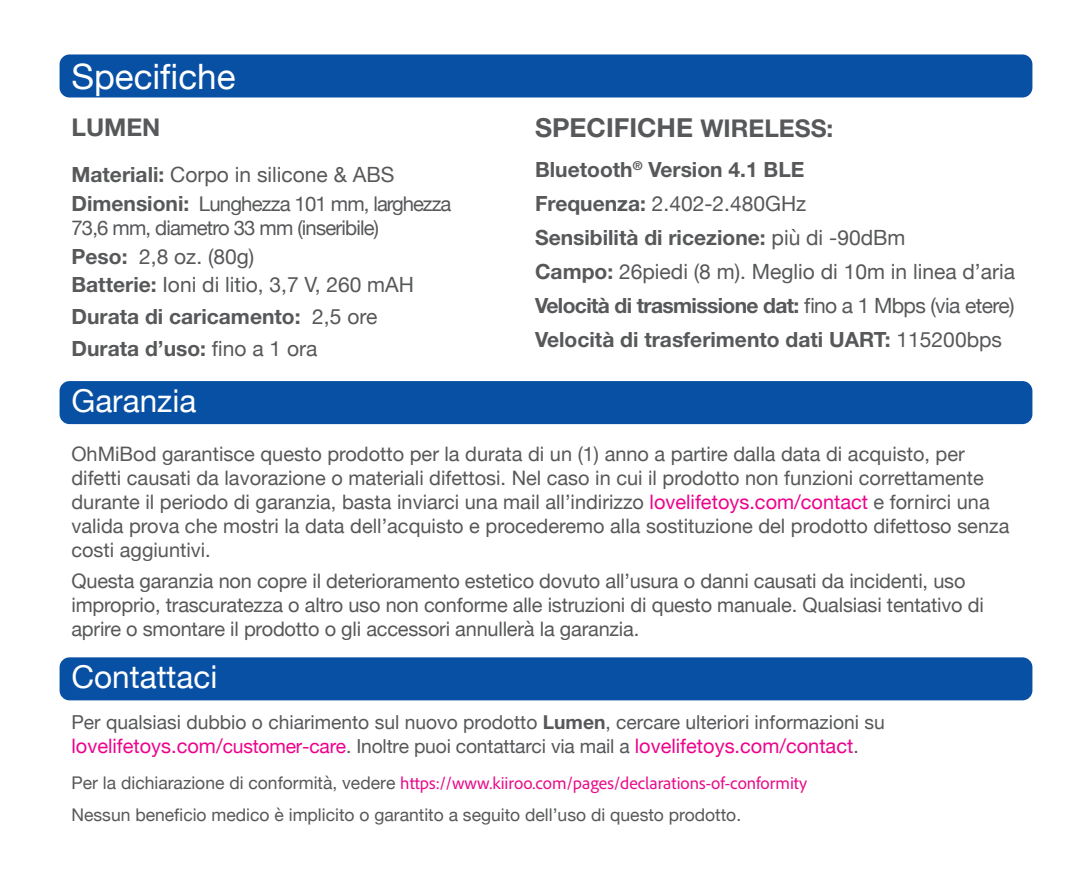
<style>
.page{position:relative;width:1092px;height:893px;background:#fff}
.page>*{position:absolute;margin:0;border:0;box-sizing:border-box;transform-origin:0 0}
.t1{font:35px "Helvetica Neue";color:#fff}
.t2{font:31.5px "Helvetica Neue";color:#fff}
.t3{font:700 26.25px "Helvetica Neue";color:#57585a}
.t4{font:700 24.5px "Helvetica Neue";color:#57585a}
.t5{font:700 21px/33.9px "Helvetica Neue";color:#57585a}
.t6{font:21px/28px "Helvetica Neue";color:#57585a}
.t7{font:20.3px/24.5px "Helvetica Neue";letter-spacing:-.04em;color:#57585a}
.t8{font:19.95px/23.8px "Helvetica Neue";color:#57585a}
.t9{font:19.95px "Helvetica Neue";color:#ed028c}
.t10{font:19.25px "Helvetica Neue";color:#57585a}
.t11{font:17.5px "Adobe Clean";color:#e80a8a}
.t12{font:17.5px "Helvetica Neue";color:#57585a}
.s1{font-weight:700}
.s2{font-weight:700;font-size:21px}
.s3{font-weight:400}
.s4{font-size:24.5px}
.s5{color:#ed028c}
.s6{font-size:19.25px}
.s7{font-size:19.25px;color:#57585a}
.s8{font-family:"Helvetica Neue";color:#57585a}
</style>
<div class="page">
<div style="left:60px;top:54px;width:972px;height:43px;background:#0850a3;border-radius:10px"></div>
<div style="left:60px;top:381px;width:972px;height:43px;background:#0850a3;border-radius:10px"></div>
<div style="left:60px;top:657px;width:972px;height:43px;background:#0850a3;border-radius:10px"></div>
<h1 class="t1" style="left:71px;top:51px;width:165px">Specifiche</h1>
<p class="t4" style="left:71px;top:112px;width:90px">LUMEN</p>
<p class="t6" style="left:71px;top:161px;width:324px"><span class="s1">Materiali:</span> Corpo in silicone &amp; ABS</p>
<p class="t7" style="left:71px;top:192px;width:381px"><span class="s2">Dimensioni:</span> Lunghezza 101 mm, larghezza<br>73,6 mm, diametro 33 mm (inseribile)</p>
<p class="t6" style="left:71px;top:244px;width:344px"><span class="s1">Peso:</span> 2,8 oz. (80g)<br><span class="s1">Batterie:</span> Ioni di litio, 3,7 V, 260 mAH</p>
<p class="t5" style="left:71px;top:301px;width:307px;line-height:31.5px">Durata di caricamento: <span class="s3">2,5 ore<br></span>Durata d’uso: <span class="s3">fino a 1 ora</span></p>
<h3 class="t3" style="left:535px;top:112px;width:300px">SPECIFICHE <span class="s4">WIRELESS:</span></h3>
<p class="t5" style="left:535px;top:152px;width:481px">Bluetooth<sup>®</sup> Version 4.1 BLE<br>Frequenza: <span class="s3">2.402-2.480GHz<br></span>Sensibilità di ricezione: <span class="s3">più di -90dBm<br></span>Campo: <span class="s3">26piedi (8 m). Meglio di 10m in linea d’aria </span>Velocità di trasmissione dat: <span class="s3">fino a 1 Mbps (via etere)<br></span>Velocità di trasferimento dati UART: <span class="s3">115200bps</span></p>
<h2 class="t2" style="left:71px;top:378px;width:126px">Garanzia</h2>
<p class="t8" style="left:71px;top:444px;width:939px">OhMiBod garantisce questo prodotto per la durata di un (1) anno a partire dalla data di acquisto, per difetti causati da lavorazione o materiali difettosi. Nel caso in cui il prodotto non funzioni correttamente durante il periodo di garanzia, basta inviarci una mail all’indirizzo <span class="s5">lovelifetoys.com/contact</span> e fornirci una valida prova che mostri la data dell’acquisto e procederemo alla sostituzione del prodotto difettoso senza costi aggiuntivi.</p>
<p class="t8" style="left:71px;top:570px;width:913px">Questa garanzia non copre il deterioramento estetico dovuto all’usura o danni causati da incidenti, uso improprio, trascuratezza o altro uso non conforme alle istruzioni di questo manuale. Qualsiasi tentativo di aprire o smontare il prodotto o gli accessori annullerà la garanzia.</p>
<h2 class="t2" style="left:71px;top:654px;width:147px">Contattaci</h2>
<p class="t10" style="left:71px;top:709px;width:814px">Per qualsiasi dubbio o chiarimento sul nuovo prodotto <span class="s1">Lumen</span>, cercare ulteriori informazioni su</p>
<p class="t9" style="left:71px;top:732px;width:788px">lovelifetoys.com/<span class="s6">customer-care</span><span class="s7">. Inoltre puoi contattarci via mail a</span> lovelifetoys.com/contact<span class="s7">.</span></p>
<p class="t11" style="left:71px;top:772px;width:737px"><span class="s8">Per la dichiarazione di conformità, vedere</span> https://www.kiiroo.com/pages/declarations-of-conformity</p>
<p class="t12" style="left:71px;top:802px;width:671px">Nessun beneficio medico è implicito o garantito a seguito dell’uso di questo prodotto.</p>
</div>
